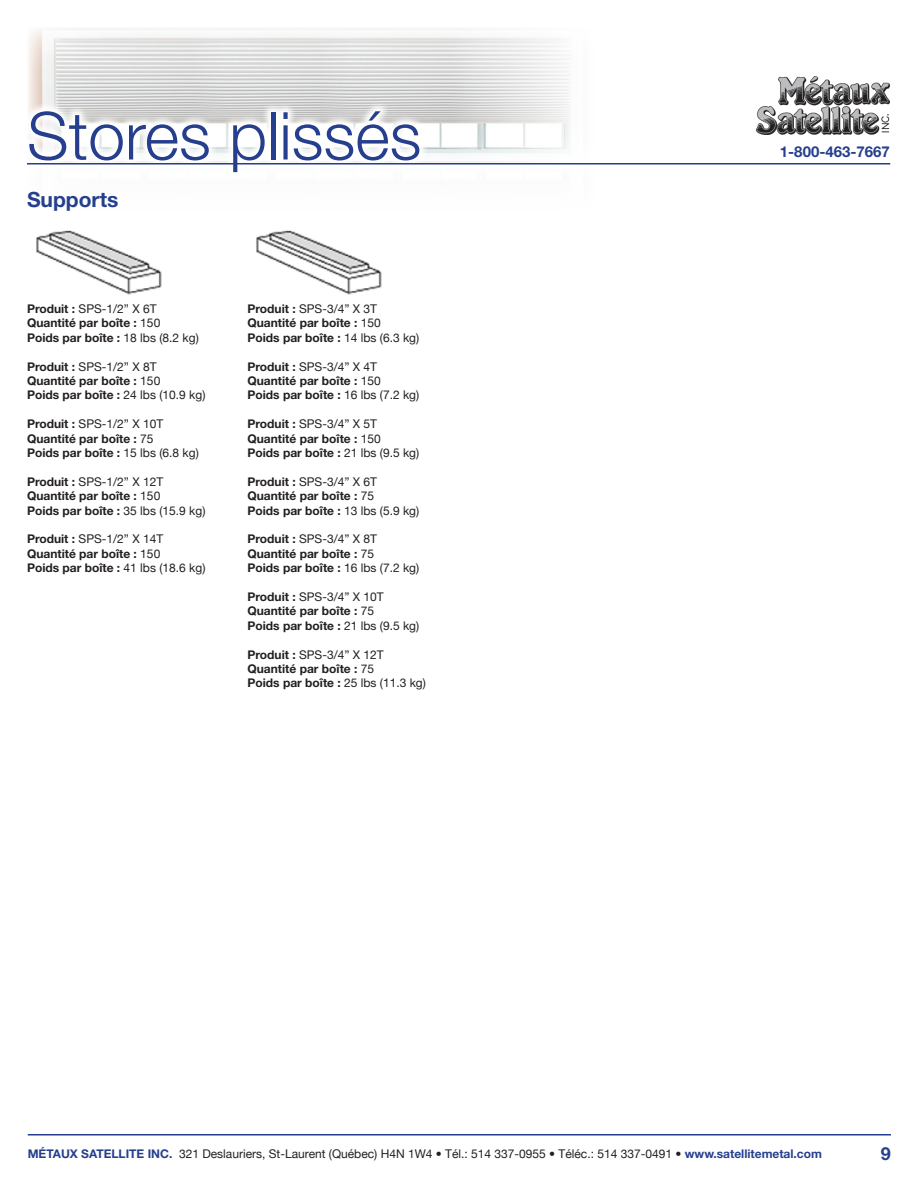
<style>
.page{position:relative;width:918px;height:1188px;background:#fff}
.page>*{position:absolute;margin:0;border:0;box-sizing:border-box;transform-origin:0 0}
.t1{font:300 66.15px "Helvetica Neue";color:#253f8e}
.t2{font:700 21px "Helvetica Neue";color:#253f8e}
.t3{font:700 18px "Helvetica Neue";color:#253f8e}
.t4{font:700 15px "Helvetica Neue";color:#253f8e}
.t5{font:700 12px/14.4px "Helvetica Neue";color:#231f20}
.t6{font:12px "Helvetica Neue";color:#231f20}
.s1{font-weight:400}
.s2{font-weight:700;color:#253f8e}
</style>
<div class="page">
<img style="left:757px;top:77px;width:133px;height:58px">
<hr style="left:28px;top:1134px;width:863px;height:2px;background:#253f8e">
<img style="left:28px;top:28px;width:542px;height:135px">
<svg style="left:28px;top:101px;width:401px;height:62px"></svg>
<hr style="left:27px;top:163px;width:863px;height:2px;background:#253f8e">
<img style="left:36px;top:230px;width:126px;height:65px">
<img style="left:256px;top:230px;width:126px;height:65px">
<h1 class="t1" style="left:27px;top:96px;width:396px">Stores plissés</h1>
<h2 class="t2" style="left:27px;top:186px;width:93px">Supports</h2>
<p class="t5" style="left:27px;top:301px;width:173px">Produit : <span class="s1">SPS-1/2” X 6T<br></span>Quantité par boîte : <span class="s1">150<br></span>Poids par boîte : <span class="s1">18 lbs (8.2 kg)</span></p>
<p class="t5" style="left:27px;top:359px;width:180px">Produit : <span class="s1">SPS-1/2” X 8T<br></span>Quantité par boîte : <span class="s1">150<br></span>Poids par boîte : <span class="s1">24 lbs (10.9 kg)</span></p>
<p class="t5" style="left:27px;top:416px;width:173px">Produit : <span class="s1">SPS-1/2” X 10T<br></span>Quantité par boîte : <span class="s1">75<br></span>Poids par boîte : <span class="s1">15 lbs (6.8 kg)</span></p>
<p class="t5" style="left:27px;top:474px;width:180px">Produit : <span class="s1">SPS-1/2” X 12T<br></span>Quantité par boîte : <span class="s1">150<br></span>Poids par boîte : <span class="s1">35 lbs (15.9 kg)</span></p>
<p class="t5" style="left:27px;top:532px;width:180px">Produit : <span class="s1">SPS-1/2” X 14T<br></span>Quantité par boîte : <span class="s1">150<br></span>Poids par boîte : <span class="s1">41 lbs (18.6 kg)</span></p>
<p class="t5" style="left:248px;top:301px;width:173px">Produit : <span class="s1">SPS-3/4” X 3T<br></span>Quantité par boîte : <span class="s1">150<br></span>Poids par boîte : <span class="s1">14 lbs (6.3 kg)</span></p>
<p class="t5" style="left:248px;top:359px;width:173px">Produit : <span class="s1">SPS-3/4” X 4T<br></span>Quantité par boîte : <span class="s1">150<br></span>Poids par boîte : <span class="s1">16 lbs (7.2 kg)</span></p>
<p class="t5" style="left:248px;top:416px;width:173px">Produit : <span class="s1">SPS-3/4” X 5T<br></span>Quantité par boîte : <span class="s1">150<br></span>Poids par boîte : <span class="s1">21 lbs (9.5 kg)</span></p>
<p class="t5" style="left:248px;top:474px;width:173px">Produit : <span class="s1">SPS-3/4” X 6T<br></span>Quantité par boîte : <span class="s1">75<br></span>Poids par boîte : <span class="s1">13 lbs (5.9 kg)</span></p>
<p class="t5" style="left:248px;top:532px;width:173px">Produit : <span class="s1">SPS-3/4” X 8T<br></span>Quantité par boîte : <span class="s1">75<br></span>Poids par boîte : <span class="s1">16 lbs (7.2 kg)</span></p>
<p class="t5" style="left:248px;top:589px;width:173px">Produit : <span class="s1">SPS-3/4” X 10T<br></span>Quantité par boîte : <span class="s1">75<br></span>Poids par boîte : <span class="s1">21 lbs (9.5 kg)</span></p>
<p class="t5" style="left:248px;top:647px;width:180px">Produit : <span class="s1">SPS-3/4” X 12T<br></span>Quantité par boîte : <span class="s1">75<br></span>Poids par boîte : <span class="s1">25 lbs (11.3 kg)</span></p>
<p class="t4" style="left:780px;top:143px;width:112px">1-800-463-7667</p>
<p class="t6" style="left:28px;top:1147px;width:796px"><span class="s2">MÉTAUX SATELLITE INC.</span> 321 Deslauriers, St-Laurent (Québec) H4N 1W4 • Tél.: 514 337-0955 • Téléc.: 514 337-0491 • <span class="s2">www.satellitemetal.com</span></p>
<h3 class="t3" style="left:881px;top:1142px;width:12px">9</h3>
</div>
